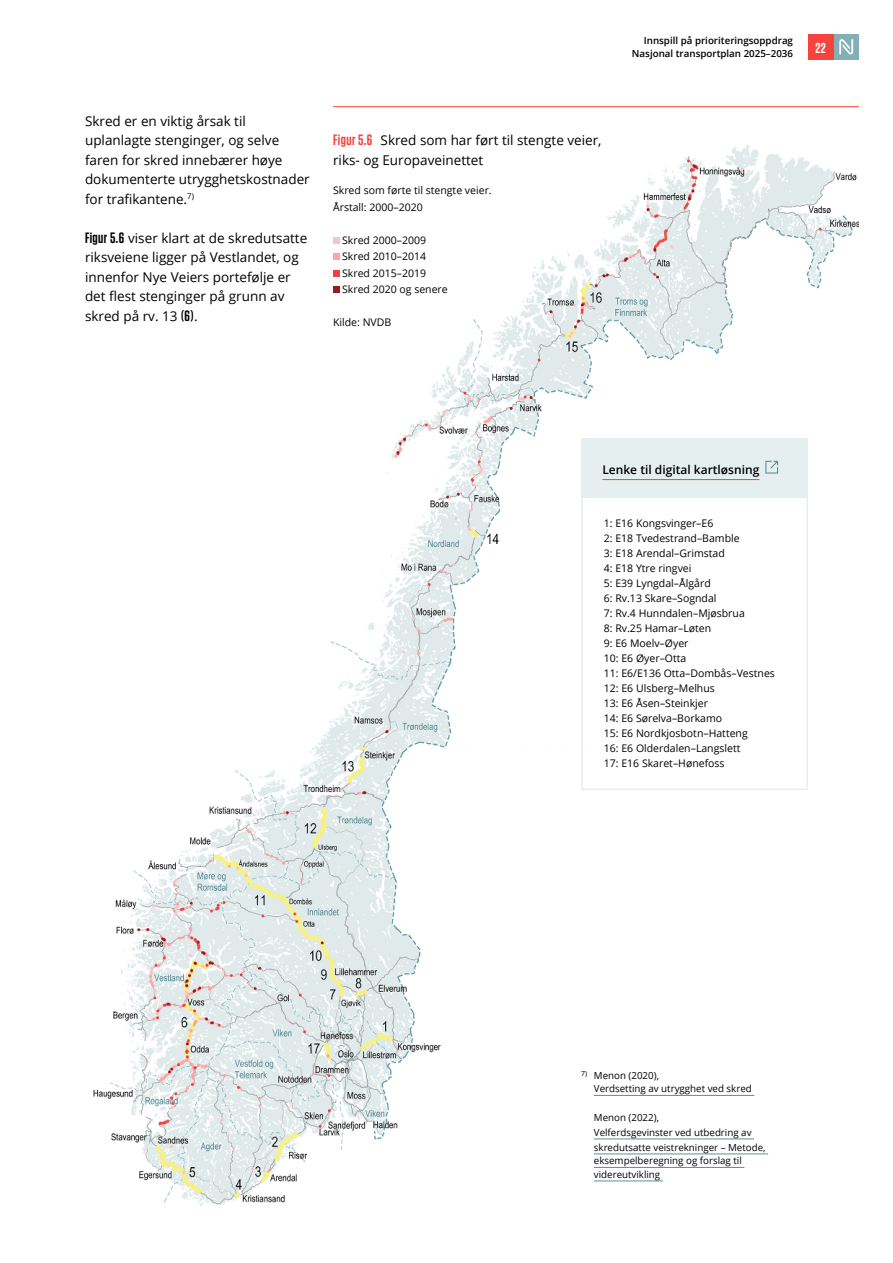
<style>
.page{position:relative;width:893px;height:1263px;background:#fff}
.page>*{position:absolute;margin:0;border:0;box-sizing:border-box;transform-origin:0 0}
.t1{font:600 14.4px "Tungsten";color:#fff}
.Brødtekst{font:13.5px/19.5px "Open Sans";color:#000}
.Figurtittel_kart_str{font:13.5px/19.5px "Open Sans";color:#000}
.kartlenke{font:600 12px "Open Sans";color:#000}
.Kartforklaring{font:10.5px "Open Sans";color:#000}
.Kart_7_11{font:10.5px "Open Sans";color:#000}
.Fotnote{font:9.75px/13.5px "Open Sans";color:#000}
.t2{font:600 9.75px/13.5px "Open Sans";color:#000;text-align:right}
.s1{font-family:"Tungsten";font-weight:600;font-size:15px}
.s2{font-family:"Tungsten";font-weight:600;font-size:15px;color:#f6433b}
</style>
<div class="page">
<img style="left:93px;top:144px;width:766px;height:1062px">
<hr style="left:333px;top:106px;width:526px;height:1px;background:#f6433b">
<div style="left:333px;top:237px;width:6px;height:7px;background:#ffc2c2"></div>
<svg style="left:333px;top:254px;width:6px;height:6px"></svg>
<div style="left:333px;top:270px;width:6px;height:7px;background:#ed4040"></div>
<svg style="left:333px;top:287px;width:6px;height:6px"></svg>
<hr style="left:594px;top:1095px;width:160px;height:1px;background:#589199">
<hr style="left:594px;top:1138px;width:160px;height:1px;background:#589199">
<hr style="left:594px;top:1153px;width:174px;height:1px;background:#589199">
<hr style="left:594px;top:1167px;width:150px;height:1px;background:#589199">
<hr style="left:594px;top:1180px;width:69px;height:1px;background:#589199">
<div style="left:581px;top:496px;width:227px;height:294px;border:2px solid #e6eff0"></div>
<div style="left:581px;top:438px;width:227px;height:58px;background:#e6eff0"></div>
<hr style="left:602px;top:479px;width:157px;height:1px;background:#f6433b">
<svg style="left:765px;top:461px;width:13px;height:13px"></svg>
<div style="left:833px;top:34px;width:26px;height:26px;background:#83afb5"></div>
<svg style="left:839px;top:39px;width:14px;height:15px"></svg>
<div style="left:808px;top:34px;width:25px;height:26px;background:#f6433b"></div>
<p class="Brødtekst" style="left:85px;top:111px;width:226px">Skred er en viktig årsak til uplanlagte stenginger, og selve faren for skred innebærer høye dokumenterte utrygghetskostnader for trafikantene.<sup>7)</sup></p>
<p class="Brødtekst" style="left:85px;top:228px;width:224px"><span class="s1">Figur 5.6</span> viser klart at de skredutsatte riksveiene ligger på Vestlandet, og innenfor Nye Veiers portefølje er det flest stenginger på grunn av skred på rv. 13 <span class="s1">(6)</span>.</p>
<p class="Figurtittel_kart_str" style="left:333px;top:130px;width:270px"><span class="s2">Figur 5.6</span> Skred som har ført til stengte veier, riks- og Europaveinettet</p>
<p class="Kart_7_11" style="left:333px;top:183px;width:160px">Skred som førte til stengte veier.</p>
<p class="Kart_7_11" style="left:333px;top:200px;width:91px">Årstall: 2000–2020</p>
<p class="Kart_7_11" style="left:342px;top:233px;width:85px">Skred 2000–2009</p>
<p class="Kart_7_11" style="left:342px;top:249px;width:85px">Skred 2010–2014</p>
<p class="Kart_7_11" style="left:342px;top:266px;width:85px">Skred 2015–2019</p>
<p class="Kart_7_11" style="left:342px;top:282px;width:107px">Skred 2020 og senere</p>
<p class="Kart_7_11" style="left:333px;top:315px;width:60px">Kilde: NVDB</p>
<p class="t2" style="left:632px;top:33px;width:163px">Innspill på prioriteringsoppdrag<br>Nasjonal transportplan 2025–2036</p>
<h1 class="t1" style="left:815px;top:40px;width:12px">22</h1>
<p class="kartlenke" style="left:602px;top:461px;width:158px">Lenke til digital kartløsning</p>
<p class="Kartforklaring" style="left:604px;top:516px;width:111px">1: E16 Kongsvinger–E6</p>
<p class="Kartforklaring" style="left:604px;top:531px;width:137px">2: E18 Tvedestrand–Bamble</p>
<p class="Kartforklaring" style="left:604px;top:546px;width:122px">3: E18 Arendal–Grimstad</p>
<p class="Kartforklaring" style="left:604px;top:561px;width:89px">4: E18 Ytre ringvei</p>
<p class="Kartforklaring" style="left:604px;top:576px;width:108px">5: E39 Lyngdal–Ålgård</p>
<p class="Kartforklaring" style="left:604px;top:591px;width:114px">6: Rv.13 Skare–Sogndal</p>
<p class="Kartforklaring" style="left:604px;top:606px;width:142px">7: Rv.4 Hunndalen–Mjøsbrua</p>
<p class="Kartforklaring" style="left:604px;top:621px;width:109px">8: Rv.25 Hamar–Løten</p>
<p class="Kartforklaring" style="left:604px;top:636px;width:86px">9: E6 Moelv–Øyer</p>
<p class="Kartforklaring" style="left:604px;top:651px;width:84px">10: E6 Øyer–Otta</p>
<p class="Kartforklaring" style="left:604px;top:666px;width:172px">11: E6/E136 Otta–Dombås–Vestnes</p>
<p class="Kartforklaring" style="left:604px;top:681px;width:112px">12: E6 Ulsberg–Melhus</p>
<p class="Kartforklaring" style="left:604px;top:696px;width:106px">13: E6 Åsen–Steinkjer</p>
<p class="Kartforklaring" style="left:604px;top:711px;width:120px">14: E6 Sørelva–Borkamo</p>
<p class="Kartforklaring" style="left:604px;top:726px;width:145px">15: E6 Nordkjosbotn–Hatteng</p>
<p class="Kartforklaring" style="left:604px;top:741px;width:138px">16: E6 Olderdalen–Langslett</p>
<p class="Kartforklaring" style="left:604px;top:756px;width:122px">17: E16 Skaret–Hønefoss</p>
<p class="Fotnote" style="left:594px;top:1068px;width:159px;text-indent:-13px"><sup>7)</sup> Menon (2020),<br>Verdsetting av utrygghet ved skred</p>
<p class="Fotnote" style="left:594px;top:1110px;width:173px;line-height:15px">Menon (2022),<br>Velferdsgevinster ved utbedring av skredutsatte veistrekninger – Metode,</p>
<p class="Fotnote" style="left:594px;top:1154px;width:149px">eksempelberegning og forslag til videreutvikling</p>
</div>
